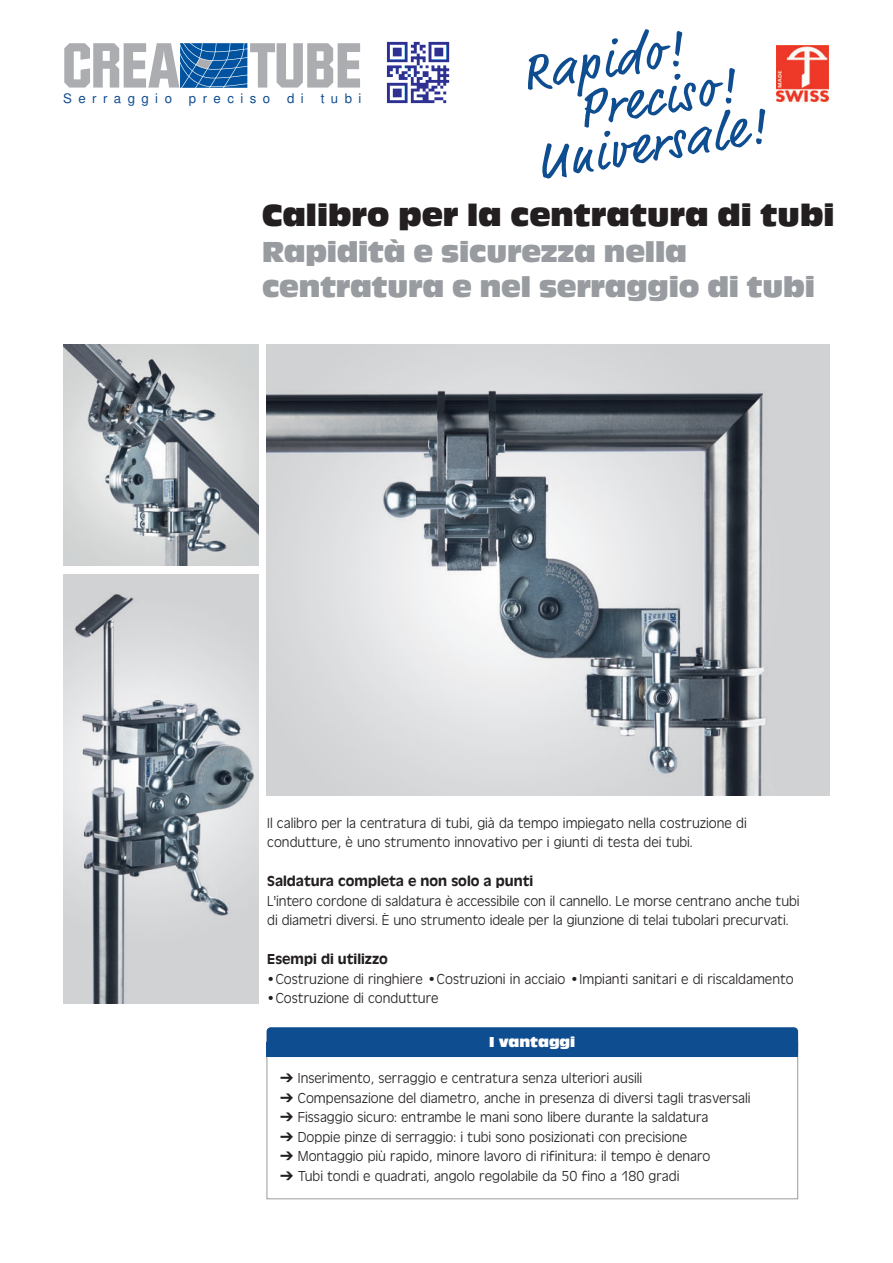
<style>
.page{position:relative;width:893px;height:1263px;background:#fff}
.page>*{position:absolute;margin:0;border:0;box-sizing:border-box;transform-origin:0 0}
.t1{font:52.5px "Market";color:#0f4d91}
.t2{font:700 32.4px "A780 Sans Compact";color:#231f20}
.t3{font:700 30px/35.1px "A780 Sans Compact";letter-spacing:-.005em;color:#989b9f}
.t4{font:300 15px/19.5px "A780 Sans";color:#231f20}
.t5{font:700 15px "A780 Sans";color:#231f20}
.t6{font:700 15px "A780 Sans Compact";color:#fff}
.t7{font:13.2px "Sans";letter-spacing:.485em;color:#0f4d91}
</style>
<div class="page">
<img style="left:267px;top:345px;width:562px;height:450px">
<svg style="left:64px;top:43px;width:296px;height:45px"></svg>
<img style="left:64px;top:345px;width:194px;height:221px">
<img style="left:64px;top:574px;width:194px;height:429px">
<div style="left:267px;top:1027px;width:531px;height:30px;background:#0f4d91;border-radius:4px"></div>
<svg style="left:776px;top:45px;width:53px;height:57px"></svg>
<img style="left:777px;top:45px;width:51px;height:56px">
<img style="left:386px;top:41px;width:64px;height:63px">
<h1 class="t1" style="left:518px;top:49px;width:164px;rotate:-9deg">Rapido!</h1>
<h1 class="t1" style="left:574px;top:86px;width:160px;rotate:-9deg">Preciso!</h1>
<p class="t7" style="left:63px;top:93px;width:110px">Serraggio</p>
<p class="t7" style="left:189px;top:93px;width:83px">preciso</p>
<p class="t7" style="left:287px;top:93px;width:18px">d i</p>
<p class="t7" style="left:321px;top:93px;width:42px">tubi</p>
<h1 class="t1" style="left:532px;top:138px;width:233px;rotate:-9deg">Universale!</h1>
<h2 class="t2" style="left:262px;top:203px;width:574px">Calibro per la centratura di tubi</h2>
<h3 class="t3" style="left:262px;top:237px;width:554px">Rapidità e sicurezza nella centratura e nel serraggio di tubi</h3>
<p class="t4" style="left:267px;top:813px;width:481px">Il calibro per la centratura di tubi, già da tempo impiegato nella costruzione di condutture, è uno strumento innovativo per i giunti di testa dei tubi.</p>
<p class="t5" style="left:267px;top:875px;width:268px">Saldatura completa e non solo a punti</p>
<p class="t4" style="left:267px;top:891px;width:534px">L'intero cordone di saldatura è accessibile con il cannello. Le morse centrano anche tubi di diametri diversi. È uno strumento ideale per la giunzione di telai tubolari precurvati.</p>
<p class="t5" style="left:267px;top:953px;width:122px">Esempi di utilizzo</p>
<p class="t4" style="left:266px;top:969px;width:529px">•Costruzione di ringhiere •Costruzioni in acciaio •Impianti sanitari e di riscaldamento</p>
<p class="t4" style="left:266px;top:988px;width:174px">•Costruzione di condutture</p>
<p class="t6" style="left:489px;top:1036px;width:88px">I vantaggi</p>
<p class="t4" style="left:280px;top:1068px;width:364px">➔ Inserimento, serraggio e centratura senza ulteriori ausili</p>
<p class="t4" style="left:280px;top:1088px;width:472px">➔ Compensazione del diametro, anche in presenza di diversi tagli trasversali</p>
<p class="t4" style="left:280px;top:1107px;width:430px">➔ Fissaggio sicuro: entrambe le mani sono libere durante la saldatura</p>
<p class="t4" style="left:280px;top:1127px;width:409px">➔ Doppie pinze di serraggio: i tubi sono posizionati con precisione</p>
<p class="t4" style="left:280px;top:1146px;width:432px">➔ Montaggio più rapido, minore lavoro di rifinitura: il tempo è denaro</p>
<p class="t4" style="left:280px;top:1166px;width:401px">➔ Tubi tondi e quadrati, angolo regolabile da 50 fino a 180 gradi</p>
</div>
